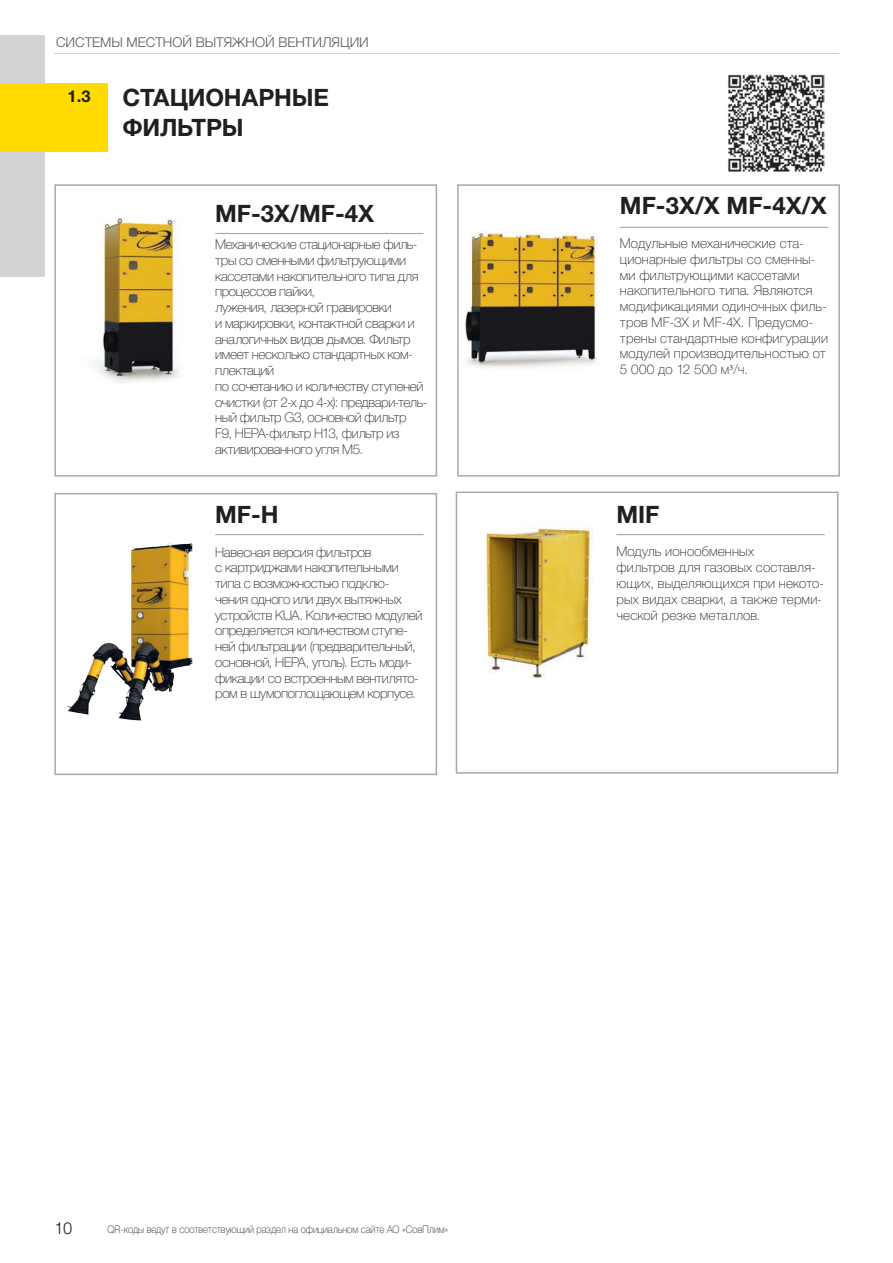
<style>
.page{position:relative;width:893px;height:1263px;background:#fff}
.page>*{position:absolute;margin:0;border:0;box-sizing:border-box;transform-origin:0 0}
.t1{font:700 24px/30px "Helvetica Neue Cyr";color:#231f20}
.t2{font:700 16.5px "Helvetica Neue Cyr";color:#231f20}
.t3{font:300 16.5px "Helvetica";color:#231f20}
.Основной_текст{font:100 13.5px/15.8px "Helvetica Neue Cyr";letter-spacing:-.025em;color:#231f20}
.Основной_текст-2{font:100 13.5px/15.8px "Helvetica Neue Cyr";letter-spacing:.01em;color:#231f20}
.body_text{font:300 13.5px "Helvetica";color:#57585a}
.table_sm_narrow{font:100 10.5px "Helvetica Neue Cyr";color:#231f20;scale:.9 1}
</style>
<div class="page">
<hr style="left:54px;top:53px;width:785px;height:1px;background:#d1d2d4">
<div style="left:0;top:35px;width:45px;height:241px;background:#d1d2d4"></div>
<div style="left:54px;top:493px;width:383px;height:282px;border:2px solid #a8a9ad"></div>
<img style="left:465px;top:232px;width:133px;height:136px">
<div style="left:457px;top:184px;width:383px;height:293px;border:2px solid #a8a9ad"></div>
<div style="left:0;top:83px;width:108px;height:69px;background:#ffdc01"></div>
<hr style="left:620px;top:227px;width:208px;height:1px;background:#a8a9ad">
<img style="left:93px;top:218px;width:87px;height:165px">
<img style="left:67px;top:543px;width:126px;height:178px">
<div style="left:54px;top:184px;width:383px;height:293px;border:2px solid #a8a9ad"></div>
<hr style="left:215px;top:233px;width:208px;height:1px;background:#a8a9ad">
<hr style="left:215px;top:534px;width:208px;height:1px;background:#a8a9ad">
<div style="left:456px;top:491px;width:382px;height:283px;border:2px solid #a8a9ad"></div>
<hr style="left:616px;top:534px;width:209px;height:1px;background:#a8a9ad">
<img style="left:485px;top:524px;width:108px;height:155px">
<img style="left:728px;top:75px;width:97px;height:97px">
<p class="body_text" style="left:56px;top:30px;width:314px">СИСТЕМЫ МЕСТНОЙ ВЫТЯЖНОЙ ВЕНТИЛЯЦИИ</p>
<p class="t2" style="left:68px;top:87px;width:24px">1.3</p>
<p class="t1" style="left:122px;top:82px;width:208px">СТАЦИОНАРНЫЕ<br>ФИЛЬТРЫ</p>
<p class="t1" style="left:215px;top:198px;width:161px">MF-3X/MF-4X</p>
<p class="Основной_текст" style="left:215px;top:236px;width:214px">Механические стационарные филь&shy;тры со сменными фильтрующими кассетами накопительного типа для процессов пайки,<br>лужения, лазерной гравировки<br>и маркировки, контактной сварки и аналогичных видов дымов. Фильтр имеет несколько стандартных ком&shy;плектаций<br>по сочетанию и количеству ступеней очистки (от 2-х до 4-х): предвари-тель&shy;ный фильтр G3, основной фильтр<br>F9, HEPA-фильтр H13, фильтр из активированного угля M5.</p>
<p class="t1" style="left:215px;top:499px;width:65px">MF-H</p>
<p class="Основной_текст" style="left:215px;top:544px;width:209px">Навесная версия фильтров<br>с картриджами накопительными типа с возможностью подклю&shy;чения одного или двух вытяжных устройств KUA. Количество модулей определяется количеством ступе&shy;ней фильтрации (предварительный, основной, HEPA, уголь). Есть моди&shy;фикации со встроенным вентилято&shy;ром в шумопоглощающем корпусе.</p>
<p class="t1" style="left:620px;top:191px;width:208px">MF-3X/X MF-4X/X</p>
<p class="Основной_текст-2" style="left:620px;top:236px;width:210px">Модульные механические ста&shy;ционарные фильтры со сменны&shy;ми фильтрующими кассетами накопительного типа. Являются модификациями одиночных филь&shy;тров MF-3X и MF-4X. Предусмо&shy;трены стандартные конфигурации модулей производительностью от<br>5 000 до 12 500 м<sup>3</sup>/ч.</p>
<p class="t1" style="left:616px;top:499px;width:45px">MIF</p>
<p class="Основной_текст-2" style="left:616px;top:544px;width:139px">Модуль ионообменных</p>
<p class="Основной_текст-2" style="left:616px;top:560px;width:209px">фильтров для газовых составля&shy;ющих, выделяющихся при некото&shy;рых видах сварки, а также терми&shy;ческой резке металлов.</p>
<p class="t3" style="left:54px;top:1214px;width:20px">10</p>
<p class="table_sm_narrow" style="left:108px;top:1224px;width:380px">QR-коды ведут в соответствующий раздел на официальном сайте АО «СовПлим»</p>
</div>
